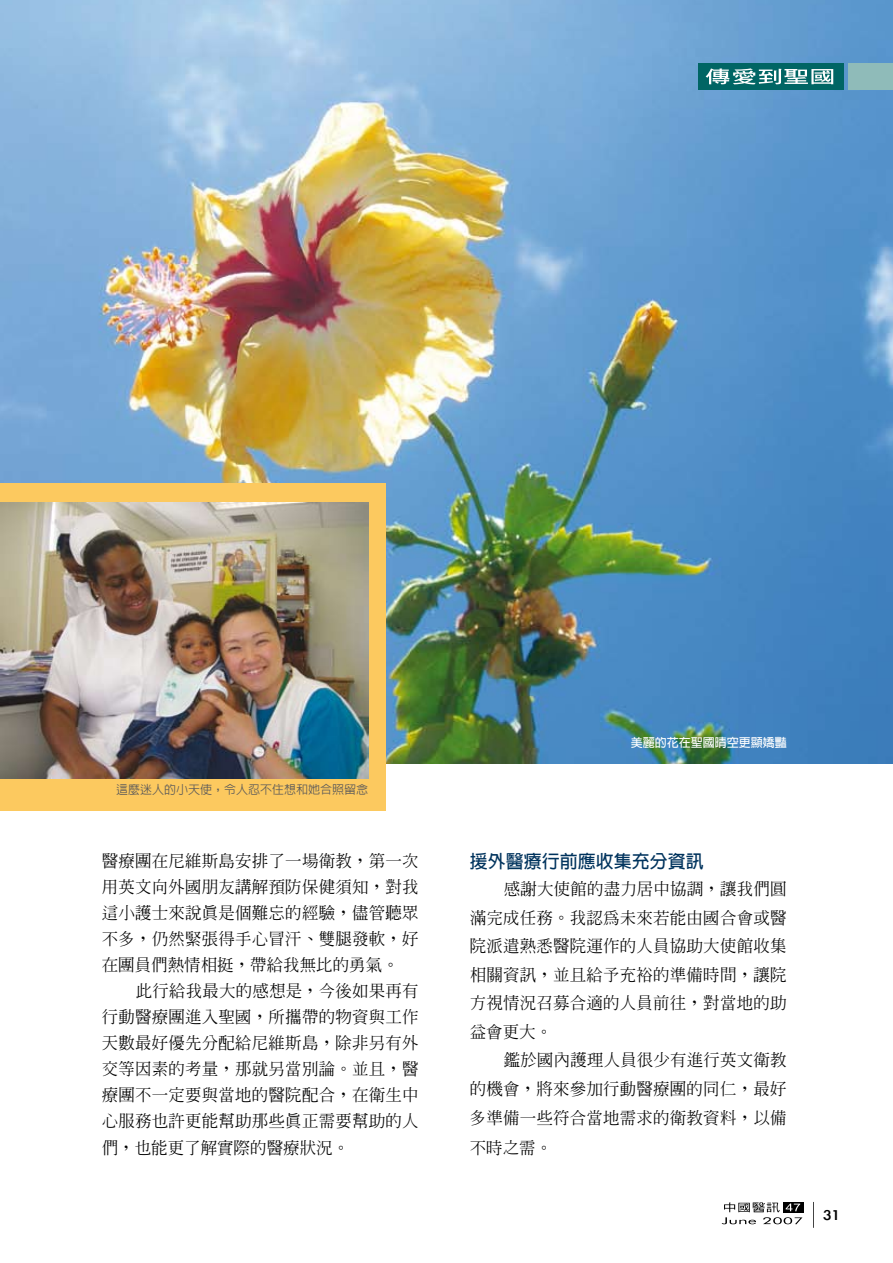
<style>
.page{position:relative;width:893px;height:1263px;background:#fff}
.page>*{position:absolute;margin:0;border:0;box-sizing:border-box;transform-origin:0 0}
.t1{font:700 18px "Lin Gothic";color:#00335d}
.t2{font:500 16.5px/26.1px "Inn Ming";letter-spacing:.01em;color:#000;text-align:justify}
.t3{font:16.2px "Li Gothic Med";color:#000;scale:1.11 1}
.t4{font:500 12px "Lin Gothic";color:#58585a}
.t5{font:700 12px "Lin Gothic";color:#fff}
</style>
<div class="page">
<img style="left:0;top:0;width:893px;height:763px">
<div style="left:0;top:483px;width:386px;height:328px;background:#fcc95f"></div>
<img style="left:0;top:502px;width:368px;height:276px">
<svg style="left:813px;top:1202px;width:1px;height:26px"></svg>
<div style="left:783px;top:1202px;width:20px;height:11px;background:#000"></div>
<svg style="left:722px;top:1202px;width:80px;height:22px"></svg>
<div style="left:698px;top:64px;width:146px;height:26px;background:#006564"></div>
<svg style="left:706px;top:68px;width:127px;height:16px"></svg>
<div style="left:848px;top:64px;width:45px;height:26px;background:#8fbbb9"></div>
<p class="t4" style="left:116px;top:783px;width:254px">這麼迷人的小天使，令人忍不住想和她合照留念</p>
<p class="t2" style="left:102px;top:847px;width:318px">醫療團在尼維斯島安排了一場衛教，第一次用英文向外國朋友講解預防保健須知，對我這小護士來說真是個難忘的經驗，儘管聽眾不多，仍然緊張得手心冒汗、雙腿發軟，好在團員們熱情相挺，帶給我無比的勇氣。</p>
<p class="t2" style="left:102px;top:978px;width:318px;text-indent:34px">此行給我最大的感想是，今後如果再有行動醫療團進入聖國，所攜帶的物資與工作天數最好優先分配給尼維斯島，除非另有外交等因素的考量，那就另當別論。並且，醫療團不一定要與當地的醫院配合，在衛生中心服務也許更能幫助那些真正需要幫助的人們，也能更了解實際的醫療狀況。</p>
<p class="t5" style="left:631px;top:736px;width:157px">美麗的花在聖國晴空更顯嬌豔</p>
<p class="t1" style="left:470px;top:852px;width:235px">援外醫療行前應收集充分資訊</p>
<p class="t2" style="left:470px;top:875px;width:318px;line-height:28.5px;text-indent:34px">感謝大使館的盡力居中協調，讓我們圓滿完成任務。我認為未來若能由國合會或醫院派遣熟悉醫院運作的人員協助大使館收集相關資訊，並且給予充裕的準備時間，讓院方視情況召募合適的人員前往，對當地的助益會更大。</p>
<p class="t2" style="left:470px;top:1046px;width:318px;line-height:28.5px;text-indent:34px">鑑於國內護理人員很少有進行英文衛教的機會，將來參加行動醫療團的同仁，最好多準備一些符合當地需求的衛教資料，以備</p>
<p class="t2" style="left:470px;top:1134px;width:84px">不時之需。</p>
<p class="t3" style="left:823px;top:1206px;width:17px">31</p>
</div>
